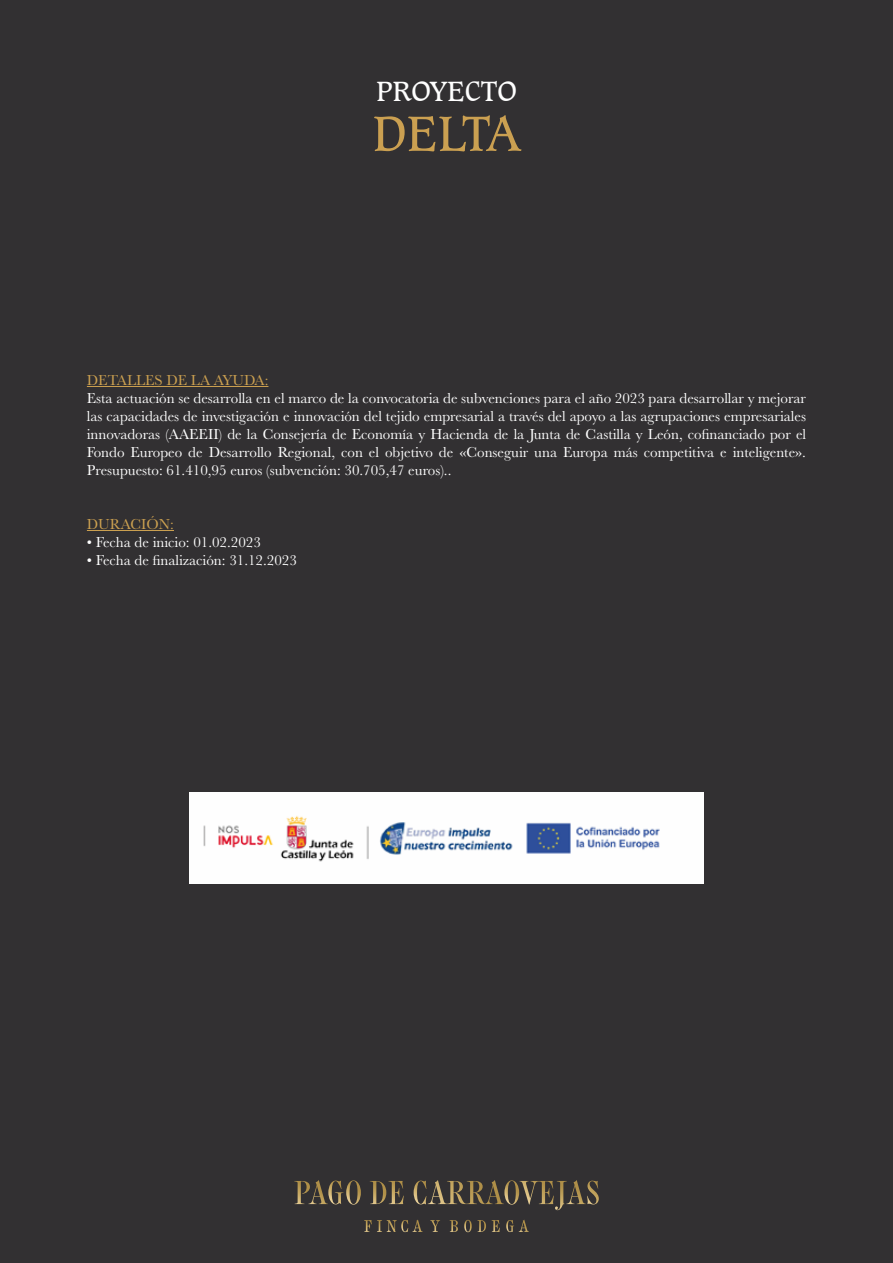
<style>
.page{position:relative;width:893px;height:1263px;background:#323032}
.page>*{position:absolute;margin:0;border:0;box-sizing:border-box;transform-origin:0 0}
.t1{font:52.5px "Caxton BT";letter-spacing:-.035em;color:#cba051}
.t2{font:30px "Caxton BT";color:#fff}
.t3{font:15px/18px "Baskerville MT Pro";color:#fff;text-align:justify}
.t4{font:15px "Baskerville MT Pro";color:#cba050}
</style>
<div class="page">
<svg style="left:294px;top:1180px;width:67px;height:24px"></svg>
<svg style="left:370px;top:1181px;width:34px;height:23px"></svg>
<svg style="left:414px;top:1180px;width:185px;height:30px"></svg>
<svg style="left:364px;top:1220px;width:59px;height:12px"></svg>
<svg style="left:464px;top:1220px;width:22px;height:12px"></svg>
<svg style="left:492px;top:1220px;width:8px;height:12px"></svg>
<svg style="left:430px;top:1220px;width:10px;height:12px"></svg>
<svg style="left:506px;top:1220px;width:23px;height:12px"></svg>
<svg style="left:450px;top:1220px;width:8px;height:12px"></svg>
<hr style="left:87px;top:386px;width:181px;height:1px;background:#cba050">
<hr style="left:87px;top:530px;width:87px;height:1px;background:#cba050">
<img style="left:190px;top:792px;width:513px;height:91px">
<h2 class="t2" style="left:376px;top:73px;width:142px">PROYECTO</h2>
<h1 class="t1" style="left:372px;top:101px;width:150px">DELTA</h1>
<p class="t4" style="left:87px;top:371px;width:183px">DETALLES DE LA AYUDA:</p>
<p class="t3" style="left:87px;top:389px;width:721px">Esta actuación se desarrolla en el marco de la convocatoria de subvenciones para el año 2023 para desarrollar y mejorar las capacidades de investigación e innovación del tejido empresarial a través del apoyo a las agrupaciones empresariales innovadoras (AAEEII) de la Consejería de Economía y Hacienda de la Junta de Castilla y León, cofinanciado por el Fondo Europeo de Desarrollo Regional, con el objetivo de «Conseguir una Europa más competitiva e inteligente».<br>Presupuesto: 61.410,95 euros (subvención: 30.705,47 euros)..</p>
<p class="t4" style="left:87px;top:515px;width:89px">DURACIÓN:</p>
<p class="t3" style="left:87px;top:533px;width:175px">• Fecha de inicio: 01.02.2023</p>
<p class="t3" style="left:87px;top:551px;width:211px">• Fecha de finalización: 31.12.2023</p>
</div>
